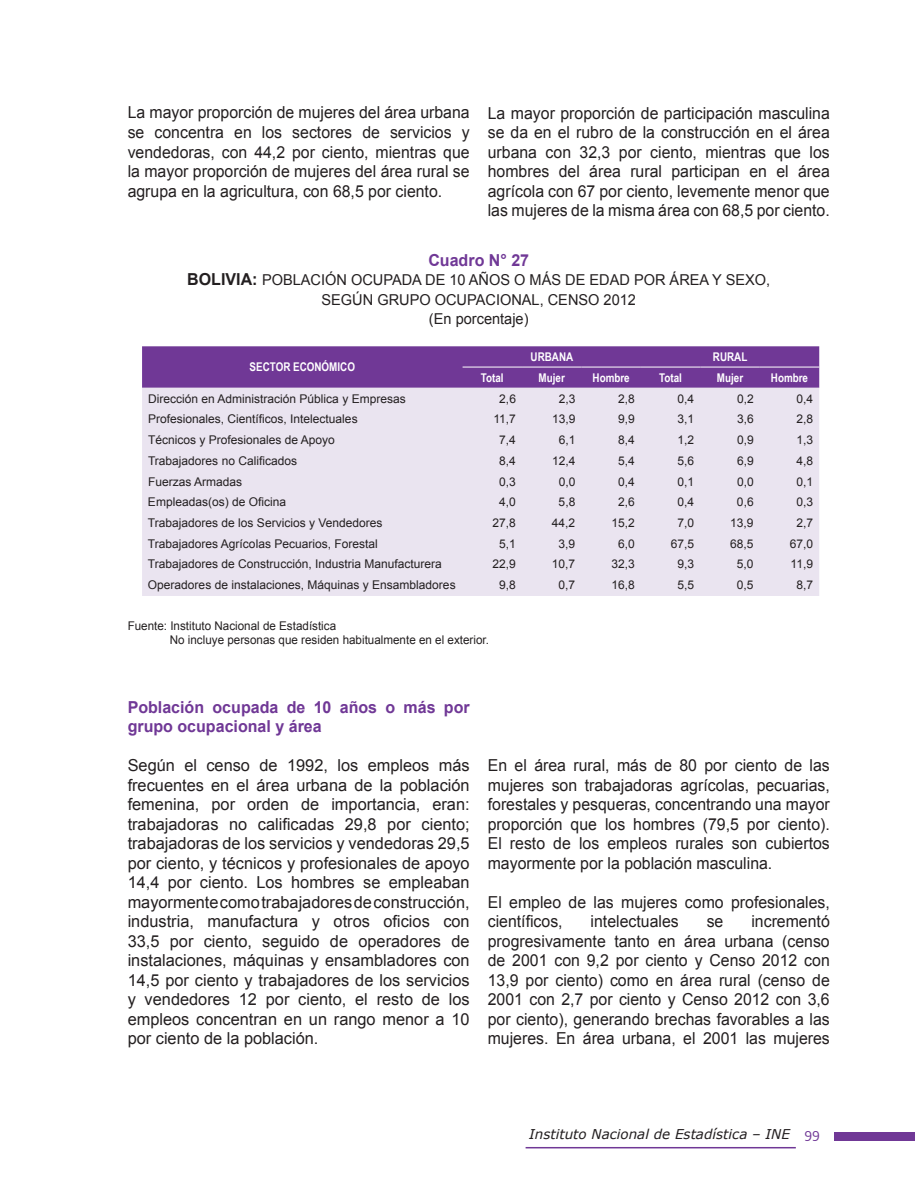
<style>
.page{position:relative;width:915px;height:1191px;background:#fff}
.page>*{position:absolute;margin:0;border:0;box-sizing:border-box;transform-origin:0 0}
.t1{font:16.5px/19.5px "Arial";color:#231f20;text-align:justify;scale:.96 1}
.t2{font:16.5px/19.5px "Arial";color:#231f20;text-align:justify}
.t3{font:700 16.5px/19.5px "Arial";color:#703896}
.t4{font:15px/19.5px "Arial";color:#231f20;text-align:center}
.t5{font:italic 13.5px "Verdana";color:#231f20}
.t6{font:12px/13.5px "Arial";color:#231f20}
.t7{font:700 12px "Arial Narrow";color:#fff}
.s1{font-weight:700;font-size:16.5px}
.s2{font-family:"Corbel";font-style:normal;font-size:15px;color:#703896}
</style>
<div class="page">
<div style="left:834px;top:1131px;width:80px;height:9px;background:#703896"></div>
<hr style="left:525px;top:1147px;width:270px;height:1px;background:#703896">
<div style="left:142px;top:346px;width:677px;height:42px;background:#703896"></div>
<div style="left:142px;top:388px;width:677px;height:208px;background:#eae4f0"></div>
<hr style="left:462px;top:367px;width:60px;height:1px;background:#fff">
<hr style="left:522px;top:367px;width:59px;height:1px;background:#fff">
<hr style="left:581px;top:367px;width:59px;height:1px;background:#fff">
<hr style="left:640px;top:367px;width:60px;height:1px;background:#fff">
<hr style="left:700px;top:367px;width:59px;height:1px;background:#fff">
<hr style="left:759px;top:367px;width:60px;height:1px;background:#fff">
<p class="t1" style="left:128px;top:103px;width:358px">La mayor proporción de mujeres del área urbana se concentra en los sectores de servicios y vendedoras, con 44,2 por ciento, mientras que la mayor proporción de mujeres del área rural se agrupa en la agricultura, con 68,5 por ciento.</p>
<p class="t1" style="left:487px;top:103px;width:358px">La mayor proporción de participación masculina se da en el rubro de la construcción en el área urbana con 32,3 por ciento, mientras que los hombres del área rural participan en el área agrícola con 67 por ciento, levemente menor que las mujeres de la misma área con 68,5 por ciento.</p>
<p class="t3" style="left:428px;top:251px;width:102px">Cuadro N° 27</p>
<p class="t4" style="left:187px;top:270px;width:584px"><span class="s1">BOLIVIA:</span> POBLACIÓN OCUPADA DE 10 AÑOS O MÁS DE EDAD POR ÁREA Y SEXO,<br>SEGÚN GRUPO OCUPACIONAL, CENSO 2012<br>(En porcentaje)</p>
<p class="t7" style="left:249px;top:358px;width:107px">SECTOR ECONÓMICO</p>
<p class="t7" style="left:530px;top:348px;width:44px">URBANA</p>
<p class="t7" style="left:712px;top:348px;width:36px">RURAL</p>
<p class="t7" style="left:480px;top:368px;width:24px">Total</p>
<p class="t7" style="left:538px;top:368px;width:28px">Mujer</p>
<p class="t7" style="left:592px;top:368px;width:39px">Hombre</p>
<p class="t7" style="left:659px;top:368px;width:24px">Total</p>
<p class="t7" style="left:716px;top:368px;width:28px">Mujer</p>
<p class="t7" style="left:770px;top:368px;width:39px">Hombre</p>
<p class="t6" style="left:148px;top:392px;width:259px">Dirección en Administración Pública y Empresas</p>
<p class="t6" style="left:499px;top:392px;width:18px">2,6</p>
<p class="t6" style="left:558px;top:392px;width:18px">2,3</p>
<p class="t6" style="left:618px;top:392px;width:18px">2,8</p>
<p class="t6" style="left:677px;top:392px;width:18px">0,4</p>
<p class="t6" style="left:736px;top:392px;width:18px">0,2</p>
<p class="t6" style="left:796px;top:392px;width:18px">0,4</p>
<p class="t6" style="left:148px;top:412px;width:211px">Profesionales, Científicos, Intelectuales</p>
<p class="t6" style="left:493px;top:412px;width:24px">11,7</p>
<p class="t6" style="left:552px;top:412px;width:25px">13,9</p>
<p class="t6" style="left:618px;top:412px;width:18px">9,9</p>
<p class="t6" style="left:677px;top:412px;width:18px">3,1</p>
<p class="t6" style="left:736px;top:412px;width:18px">3,6</p>
<p class="t6" style="left:796px;top:412px;width:18px">2,8</p>
<p class="t6" style="left:148px;top:433px;width:188px">Técnicos y Profesionales de Apoyo</p>
<p class="t6" style="left:499px;top:433px;width:18px">7,4</p>
<p class="t6" style="left:558px;top:433px;width:18px">6,1</p>
<p class="t6" style="left:618px;top:433px;width:18px">8,4</p>
<p class="t6" style="left:677px;top:433px;width:18px">1,2</p>
<p class="t6" style="left:736px;top:433px;width:18px">0,9</p>
<p class="t6" style="left:796px;top:433px;width:18px">1,3</p>
<p class="t6" style="left:148px;top:454px;width:150px">Trabajadores no Calificados</p>
<p class="t6" style="left:499px;top:454px;width:18px">8,4</p>
<p class="t6" style="left:552px;top:454px;width:25px">12,4</p>
<p class="t6" style="left:618px;top:454px;width:18px">5,4</p>
<p class="t6" style="left:677px;top:454px;width:18px">5,6</p>
<p class="t6" style="left:736px;top:454px;width:18px">6,9</p>
<p class="t6" style="left:796px;top:454px;width:18px">4,8</p>
<p class="t6" style="left:148px;top:475px;width:96px">Fuerzas Armadas</p>
<p class="t6" style="left:499px;top:475px;width:18px">0,3</p>
<p class="t6" style="left:558px;top:475px;width:18px">0,0</p>
<p class="t6" style="left:618px;top:475px;width:18px">0,4</p>
<p class="t6" style="left:677px;top:475px;width:18px">0,1</p>
<p class="t6" style="left:736px;top:475px;width:18px">0,0</p>
<p class="t6" style="left:796px;top:475px;width:18px">0,1</p>
<p class="t6" style="left:148px;top:495px;width:140px">Empleadas(os) de Oficina</p>
<p class="t6" style="left:499px;top:495px;width:18px">4,0</p>
<p class="t6" style="left:558px;top:495px;width:18px">5,8</p>
<p class="t6" style="left:618px;top:495px;width:18px">2,6</p>
<p class="t6" style="left:677px;top:495px;width:18px">0,4</p>
<p class="t6" style="left:736px;top:495px;width:18px">0,6</p>
<p class="t6" style="left:796px;top:495px;width:18px">0,3</p>
<p class="t6" style="left:148px;top:516px;width:236px">Trabajadores de los Servicios y Vendedores</p>
<p class="t6" style="left:492px;top:516px;width:25px">27,8</p>
<p class="t6" style="left:551px;top:516px;width:25px">44,2</p>
<p class="t6" style="left:611px;top:516px;width:25px">15,2</p>
<p class="t6" style="left:677px;top:516px;width:18px">7,0</p>
<p class="t6" style="left:730px;top:516px;width:25px">13,9</p>
<p class="t6" style="left:796px;top:516px;width:18px">2,7</p>
<p class="t6" style="left:148px;top:537px;width:231px">Trabajadores Agrícolas Pecuarios, Forestal</p>
<p class="t6" style="left:499px;top:537px;width:18px">5,1</p>
<p class="t6" style="left:558px;top:537px;width:18px">3,9</p>
<p class="t6" style="left:618px;top:537px;width:18px">6,0</p>
<p class="t6" style="left:670px;top:537px;width:25px">67,5</p>
<p class="t6" style="left:730px;top:537px;width:25px">68,5</p>
<p class="t6" style="left:789px;top:537px;width:25px">67,0</p>
<p class="t6" style="left:148px;top:557px;width:295px">Trabajadores de Construcción, Industria Manufacturera</p>
<p class="t6" style="left:492px;top:557px;width:25px">22,9</p>
<p class="t6" style="left:551px;top:557px;width:25px">10,7</p>
<p class="t6" style="left:611px;top:557px;width:25px">32,3</p>
<p class="t6" style="left:677px;top:557px;width:18px">9,3</p>
<p class="t6" style="left:736px;top:557px;width:18px">5,0</p>
<p class="t6" style="left:790px;top:557px;width:24px">11,9</p>
<p class="t6" style="left:148px;top:578px;width:309px">Operadores de instalaciones, Máquinas y Ensambladores</p>
<p class="t6" style="left:499px;top:578px;width:18px">9,8</p>
<p class="t6" style="left:558px;top:578px;width:18px">0,7</p>
<p class="t6" style="left:611px;top:578px;width:25px">16,8</p>
<p class="t6" style="left:677px;top:578px;width:18px">5,5</p>
<p class="t6" style="left:736px;top:578px;width:18px">0,5</p>
<p class="t6" style="left:796px;top:578px;width:18px">8,7</p>
<p class="t6" style="left:170px;top:619px;width:320px;text-indent:-42px">Fuente: Instituto Nacional de Estadística<br>No incluye personas que residen habitualmente en el exterior.</p>
<p class="t3" style="left:128px;top:697px;width:343px">Población ocupada de 10 años o más por grupo ocupacional y área</p>
<p class="t2" style="left:128px;top:756px;width:343px">Según el censo de 1992, los empleos más frecuentes en el área urbana de la población femenina, por orden de importancia, eran: trabajadoras no calificadas 29,8 por ciento; trabajadoras de los servicios y vendedoras 29,5 por ciento, y técnicos y profesionales de apoyo 14,4 por ciento. Los hombres se empleaban mayormente como trabajadores de construcción, industria, manufactura y otros oficios con 33,5 por ciento, seguido de operadores de instalaciones, máquinas y ensambladores con 14,5 por ciento y trabajadores de los servicios y vendedores 12 por ciento, el resto de los empleos concentran en un rango menor a 10 por ciento de la población.</p>
<p class="t1" style="left:487px;top:756px;width:358px">En el área rural, más de 80 por ciento de las mujeres son trabajadoras agrícolas, pecuarias, forestales y pesqueras, concentrando una mayor proporción que los hombres (79,5 por ciento).<br>El resto de los empleos rurales son cubiertos mayormente por la población masculina.</p>
<p class="t1" style="left:487px;top:892px;width:357px">El empleo de las mujeres como profesionales, científicos,</p>
<p class="t1" style="left:487px;top:912px;width:357px;text-indent:263px">incrementó progresivamente tanto en área urbana (censo de 2001 con 9,2 por ciento y Censo 2012 con 13,9 por ciento) como en área rural (censo de 2001 con 2,7 por ciento y Censo 2012 con 3,6 por ciento), generando brechas favorables a las mujeres. En área urbana, el 2001 las mujeres</p>
<p class="t1" style="left:590px;top:912px;width:93px">intelectuales</p>
<p class="t1" style="left:706px;top:912px;width:19px">se</p>
<p class="t5" style="left:529px;top:1124px;width:292px">Instituto Nacional de Estadística – INE <span class="s2">99</span></p>
</div>
